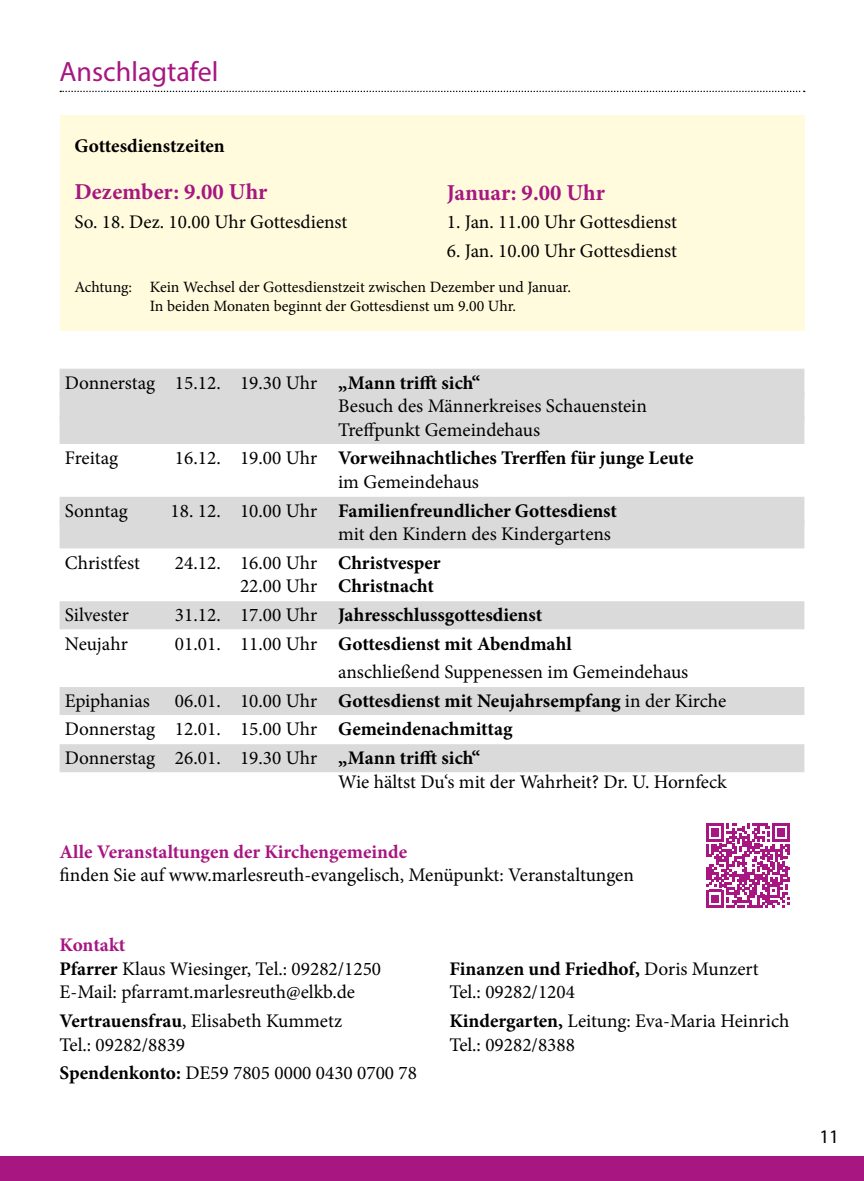
<style>
.page{position:relative;width:864px;height:1181px;background:#fff}
.page>*{position:absolute;margin:0;border:0;box-sizing:border-box;transform-origin:0 0}
.t1{font:28px "Myriad Pro";color:#a71681}
.t2{font:700 22.75px "Minion Pro";color:#a71681}
.t3{font:19.25px/23.6px "Minion Pro";color:#000}
.t4{font:700 19.25px/23.6px "Minion Pro";color:#000}
.t5{font:700 19.25px "Minion Pro";color:#a71681}
.t6{font:19.25px "Myriad Pro";color:#000}
.t7{font:15.75px/19.2px "Minion Pro";color:#000}
.s1{font-weight:700}
.s2{font-weight:400}
.s3{font-weight:700;color:#a71681}
</style>
<div class="page">
<div style="left:0;top:1156px;width:863px;height:25px;background:#a71681"></div>
<div style="left:60px;top:116px;width:744px;height:215px;background:#fffbdc"></div>
<svg style="left:60px;top:91px;width:744px;height:1px"></svg>
<div style="left:60px;top:369px;width:744px;height:28px;background:#dadada"></div>
<div style="left:60px;top:392px;width:744px;height:28px;background:#dadada"></div>
<div style="left:60px;top:416px;width:744px;height:28px;background:#dadada"></div>
<div style="left:60px;top:497px;width:744px;height:28px;background:#dadada"></div>
<div style="left:60px;top:520px;width:744px;height:28px;background:#dadada"></div>
<div style="left:60px;top:601px;width:744px;height:28px;background:#dadada"></div>
<div style="left:60px;top:687px;width:744px;height:28px;background:#dadada"></div>
<div style="left:60px;top:744px;width:744px;height:28px;background:#dadada"></div>
<svg style="left:706px;top:823px;width:83px;height:84px"></svg>
<h1 class="t1" style="left:60px;top:54px;width:160px">Anschlagtafel</h1>
<p class="t4" style="left:74px;top:134px;width:152px">Gottesdienstzeiten</p>
<p class="t2" style="left:74px;top:176px;width:194px">Dezember: 9.00 Uhr</p>
<p class="t3" style="left:74px;top:210px;width:274px">So. 18. Dez. 10.00 Uhr Gottesdienst</p>
<p class="t2" style="left:446px;top:176px;width:159px">Januar: 9.00 Uhr</p>
<p class="t3" style="left:446px;top:210px;width:231px">1. Jan. 11.00 Uhr Gottesdienst</p>
<p class="t3" style="left:446px;top:239px;width:231px">6. Jan. 10.00 Uhr Gottesdienst</p>
<p class="t7" style="left:150px;top:277px;width:422px;text-indent:-75px">Achtung: Kein Wechsel der Gottesdienstzeit zwischen Dezember und Januar.<br>In beiden Monaten beginnt der Gottesdienst um 9.00 Uhr.</p>
<p class="t3" style="left:338px;top:371px;width:310px;text-indent:-273px">Donnerstag 15.12. 19.30 Uhr <span class="s1">„Mann trifft sich“<br></span>Besuch des Männerkreises Schauenstein<br>Treffpunkt Gemeindehaus</p>
<p class="t3" style="left:65px;top:446px;width:55px">Freitag</p>
<p class="t4" style="left:338px;top:446px;width:357px;text-indent:-163px"><span class="s2">16.12. 19.00 Uhr</span> Vorweihnachtliches Trerffen für junge Leute <span class="s2">im Gemeindehaus</span></p>
<p class="t3" style="left:65px;top:499px;width:65px">Sonntag</p>
<p class="t3" style="left:338px;top:499px;width:280px;text-indent:-167px">18. 12. 10.00 Uhr <span class="s1">Familienfreundlicher Gottesdienst </span>mit den Kindern des Kindergartens</p>
<p class="t3" style="left:65px;top:551px;width:77px">Christfest</p>
<p class="t4" style="left:240px;top:550px;width:202px;text-indent:-65px"><span class="s2">24.12. 16.00 Uhr</span> Christvesper<br><span class="s2">22.00 Uhr</span> Christnacht</p>
<p class="t3" style="left:65px;top:603px;width:65px">Silvester</p>
<p class="t4" style="left:175px;top:603px;width:368px"><span class="s2">31.12. 17.00 Uhr</span> Jahresschlussgottesdienst</p>
<p class="t3" style="left:65px;top:632px;width:64px">Neujahr</p>
<p class="t3" style="left:338px;top:629px;width:351px;line-height:28.5px;text-indent:-163px">01.01. 11.00 Uhr <span class="s1">Gottesdienst mit Abendmahl<br></span>anschließend Suppenessen im Gemeindehaus</p>
<p class="t3" style="left:65px;top:689px;width:86px">Epiphanias</p>
<p class="t3" style="left:65px;top:686px;width:662px;line-height:28.5px;text-indent:110px">06.01. 10.00 Uhr <span class="s1">Gottesdienst mit Neujahrsempfang</span> in der Kirche<br>Donnerstag 12.01. 15.00 Uhr <span class="s1">Gemeindenachmittag<br></span>Donnerstag 26.01. 19.30 Uhr <span class="s1">„Mann trifft sich“</span></p>
<p class="t3" style="left:338px;top:770px;width:390px">Wie hältst Du‘s mit der Wahrheit? Dr. U. Hornfeck</p>
<p class="t5" style="left:60px;top:838px;width:349px">Alle Veranstaltungen der Kirchengemeinde</p>
<p class="t3" style="left:60px;top:863px;width:575px">finden Sie auf www.marlesreuth-evangelisch, Menüpunkt: Veranstaltungen</p>
<p class="t3" style="left:60px;top:933px;width:323px"><span class="s3">Kontakt<br></span><span class="s1">Pfarrer</span> Klaus Wiesinger, Tel.: 09282/1250<br>E-Mail: pfarramt.marlesreuth@elkb.de</p>
<p class="t3" style="left:60px;top:1009px;width:284px"><span class="s1">Vertrauensfrau</span>, Elisabeth Kummetz<br>Tel.: 09282/8839</p>
<p class="t3" style="left:60px;top:1061px;width:359px"><span class="s1">Spendenkonto:</span> DE59 7805 0000 0430 0700 78</p>
<p class="t3" style="left:449px;top:957px;width:311px"><span class="s1">Finanzen und Friedhof,</span> Doris Munzert<br>Tel.: 09282/1204</p>
<p class="t3" style="left:449px;top:1009px;width:341px"><span class="s1">Kindergarten,</span> Leitung: Eva-Maria Heinrich<br>Tel.: 09282/8388</p>
<p class="t6" style="left:819px;top:1124px;width:21px">11</p>
</div>
